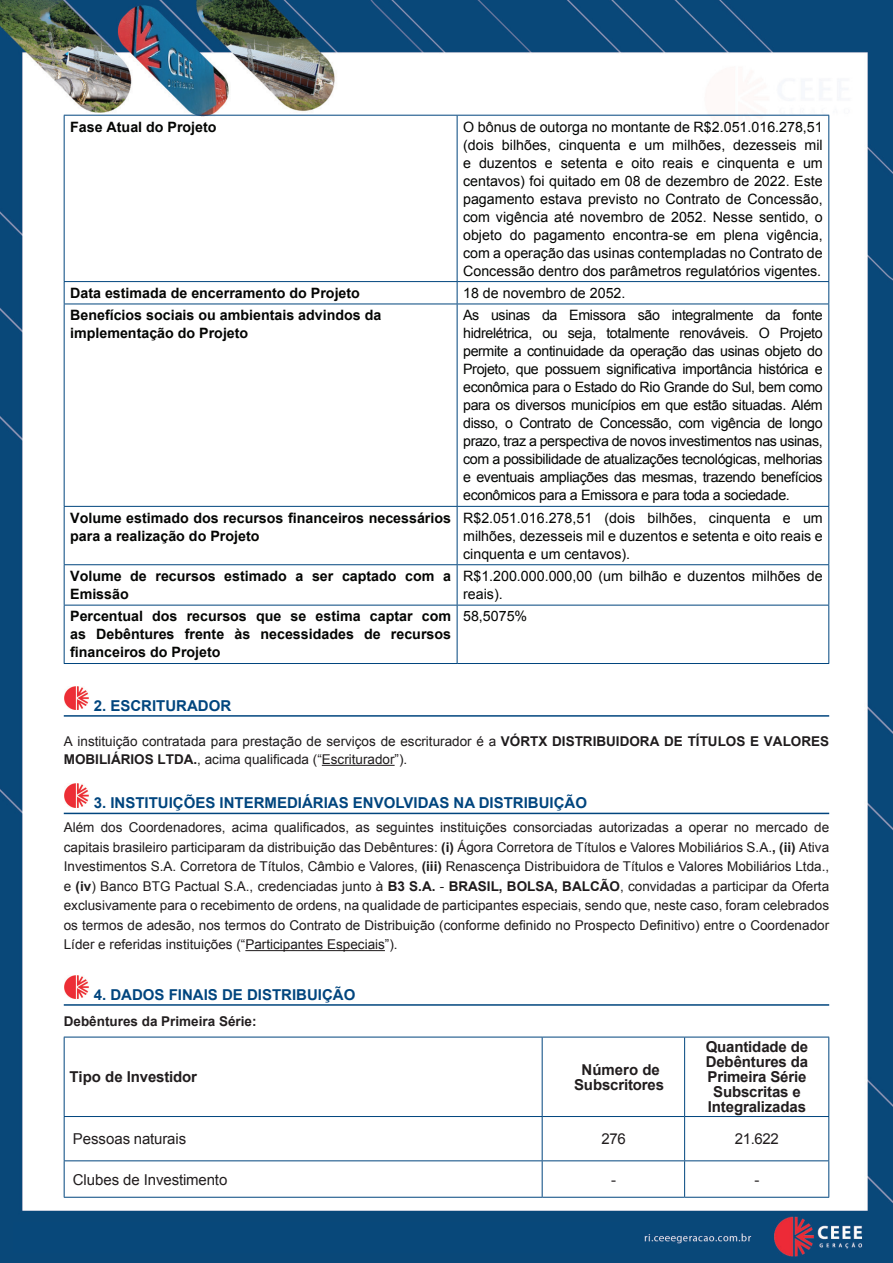
<style>
.page{position:relative;width:893px;height:1263px;background:#fff}
.page>*{position:absolute;margin:0;border:0;box-sizing:border-box;transform-origin:0 0}
.t1{font:700 15px/15px "Arial";letter-spacing:-.01em;color:#211d1e;text-align:center}
.t2{font:700 15px "Arial";color:#01457e}
.t3{font:15px "Arial";letter-spacing:-.01em;color:#211d1e}
.t4{font:14.25px/18px "Arial";color:#040503;text-align:justify}
.t5{font:700 14.25px/18px "Arial";color:#040503}
.t6{font:13.5px/19.5px "Arial";color:#1f1b1c;text-align:justify}
.t7{font:13.5px/18px "Arial";color:#1f1c1d}
.t8{font:700 13.5px "Arial";color:#231f20}
.s1{font-weight:700}
</style>
<div class="page">
<img style="left:0;top:0;width:893px;height:1263px">
<div style="left:13px;top:1222px;width:606px;height:30px;background:#08487a"></div>
<hr style="left:64px;top:715px;width:765px;height:2px;background:#01457e">
<hr style="left:322px;top:765px;width:73px;height:1px;background:#1f1c1d">
<hr style="left:64px;top:813px;width:765px;height:1px;background:#01457e">
<hr style="left:245px;top:950px;width:140px;height:1px;background:#1f1b1c">
<hr style="left:64px;top:1004px;width:765px;height:2px;background:#01457e">
<hr style="left:64px;top:115px;width:393px;height:1px;background:#01457e">
<hr style="left:64px;top:116px;width:1px;height:165px;background:#01457e">
<hr style="left:457px;top:115px;width:372px;height:1px;background:#01457e">
<hr style="left:457px;top:116px;width:1px;height:165px;background:#01457e">
<hr style="left:828px;top:116px;width:1px;height:165px;background:#01457e">
<hr style="left:64px;top:281px;width:393px;height:1px;background:#01457e">
<svg style="left:64px;top:282px;width:1px;height:22px"></svg>
<hr style="left:457px;top:281px;width:372px;height:1px;background:#01457e">
<svg style="left:457px;top:282px;width:1px;height:22px"></svg>
<svg style="left:828px;top:282px;width:1px;height:22px"></svg>
<hr style="left:64px;top:304px;width:393px;height:1px;background:#01457e">
<hr style="left:64px;top:304px;width:1px;height:202px;background:#01457e">
<hr style="left:457px;top:304px;width:372px;height:1px;background:#01457e">
<hr style="left:457px;top:304px;width:1px;height:202px;background:#01457e">
<hr style="left:828px;top:304px;width:1px;height:202px;background:#01457e">
<hr style="left:64px;top:506px;width:393px;height:1px;background:#01457e">
<hr style="left:64px;top:507px;width:1px;height:57px;background:#01457e">
<hr style="left:457px;top:506px;width:372px;height:1px;background:#01457e">
<hr style="left:457px;top:507px;width:1px;height:57px;background:#01457e">
<hr style="left:828px;top:507px;width:1px;height:57px;background:#01457e">
<hr style="left:64px;top:564px;width:393px;height:1px;background:#01457e">
<hr style="left:64px;top:565px;width:1px;height:40px;background:#01457e">
<hr style="left:457px;top:564px;width:372px;height:1px;background:#01457e">
<hr style="left:457px;top:565px;width:1px;height:40px;background:#01457e">
<hr style="left:828px;top:565px;width:1px;height:40px;background:#01457e">
<hr style="left:64px;top:605px;width:393px;height:1px;background:#01457e">
<hr style="left:64px;top:605px;width:1px;height:58px;background:#01457e">
<hr style="left:457px;top:605px;width:372px;height:1px;background:#01457e">
<hr style="left:457px;top:605px;width:1px;height:58px;background:#01457e">
<hr style="left:828px;top:605px;width:1px;height:58px;background:#01457e">
<hr style="left:64px;top:663px;width:393px;height:1px;background:#01457e">
<hr style="left:457px;top:663px;width:372px;height:1px;background:#01457e">
<img style="left:65px;top:686px;width:25px;height:24px">
<img style="left:65px;top:784px;width:25px;height:23px">
<img style="left:65px;top:975px;width:25px;height:24px">
<hr style="left:64px;top:1037px;width:478px;height:1px;background:#01457e">
<hr style="left:64px;top:1037px;width:1px;height:79px;background:#01457e">
<hr style="left:542px;top:1037px;width:143px;height:1px;background:#01457e">
<hr style="left:542px;top:1037px;width:1px;height:79px;background:#01457e">
<hr style="left:685px;top:1037px;width:144px;height:1px;background:#01457e">
<hr style="left:684px;top:1037px;width:1px;height:79px;background:#01457e">
<hr style="left:828px;top:1037px;width:1px;height:79px;background:#01457e">
<hr style="left:64px;top:1116px;width:478px;height:1px;background:#01457e">
<hr style="left:64px;top:1117px;width:1px;height:43px;background:#01457e">
<hr style="left:542px;top:1116px;width:143px;height:1px;background:#01457e">
<hr style="left:542px;top:1117px;width:1px;height:43px;background:#01457e">
<hr style="left:685px;top:1116px;width:144px;height:1px;background:#01457e">
<hr style="left:684px;top:1117px;width:1px;height:43px;background:#01457e">
<hr style="left:828px;top:1117px;width:1px;height:43px;background:#01457e">
<hr style="left:64px;top:1160px;width:478px;height:1px;background:#01457e">
<hr style="left:64px;top:1161px;width:1px;height:36px;background:#01457e">
<hr style="left:542px;top:1160px;width:143px;height:1px;background:#01457e">
<hr style="left:542px;top:1161px;width:1px;height:36px;background:#01457e">
<hr style="left:685px;top:1160px;width:144px;height:1px;background:#01457e">
<hr style="left:684px;top:1161px;width:1px;height:36px;background:#01457e">
<hr style="left:828px;top:1161px;width:1px;height:36px;background:#01457e">
<hr style="left:64px;top:1197px;width:478px;height:1px;background:#01457e">
<hr style="left:542px;top:1197px;width:143px;height:1px;background:#01457e">
<hr style="left:685px;top:1197px;width:144px;height:1px;background:#01457e">
<p class="t5" style="left:70px;top:118px;width:148px">Fase Atual do Projeto</p>
<p class="t4" style="left:463px;top:118px;width:361px">O bônus de outorga no montante de R$2.051.016.278,51 (dois bilhões, cinquenta e um milhões, dezesseis mil e duzentos e setenta e oito reais e cinquenta e um centavos) foi quitado em 08 de dezembro de 2022. Este pagamento estava previsto no Contrato de Concessão, com vigência até novembro de 2052. Nesse sentido, o objeto do pagamento encontra-se em plena vigência, com a operação das usinas contempladas no Contrato de Concessão dentro dos parâmetros regulatórios vigentes.</p>
<p class="t5" style="left:70px;top:284px;width:291px">Data estimada de encerramento do Projeto</p>
<p class="t4" style="left:463px;top:284px;width:164px">18 de novembro de 2052.</p>
<p class="t5" style="left:70px;top:307px;width:313px">Benefícios sociais ou ambientais advindos da implementação do Projeto</p>
<p class="t4" style="left:463px;top:306px;width:361px">As usinas da Emissora são integralmente da fonte hidrelétrica, ou seja, totalmente renováveis. O Projeto permite a continuidade da operação das usinas objeto do Projeto, que possuem significativa importância histórica e econômica para o Estado do Rio Grande do Sul, bem como para os diversos municípios em que estão situadas. Além disso, o Contrato de Concessão, com vigência de longo prazo, traz a perspectiva de novos investimentos nas usinas, com a possibilidade de atualizações tecnológicas, melhorias e eventuais ampliações das mesmas, trazendo benefícios econômicos para a Emissora e para toda a sociedade.</p>
<p class="t5" style="left:70px;top:509px;width:382px">Volume estimado dos recursos financeiros necessários para a realização do Projeto</p>
<p class="t4" style="left:463px;top:509px;width:361px">R$2.051.016.278,51 (dois bilhões, cinquenta e um milhões, dezesseis mil e duzentos e setenta e oito reais e cinquenta e um centavos).</p>
<p class="t5" style="left:70px;top:567px;width:382px">Volume de recursos estimado a ser captado com a<br>Emissão</p>
<p class="t4" style="left:463px;top:567px;width:361px">R$1.200.000.000,00 (um bilhão e duzentos milhões de reais).</p>
<p class="t5" style="left:70px;top:608px;width:382px;text-align:justify">Percentual dos recursos que se estima captar com as Debêntures frente às necessidades de recursos financeiros do Projeto</p>
<p class="t4" style="left:463px;top:608px;width:66px">58,5075%</p>
<p class="t2" style="left:94px;top:696px;width:139px">2. ESCRITURADOR</p>
<p class="t7" style="left:64px;top:732px;width:767px">A instituição contratada para prestação de serviços de escriturador é a <span class="s1">VÓRTX DISTRIBUIDORA DE TÍTULOS E VALORES<br>MOBILIÁRIOS LTDA.</span>, acima qualificada (“Escriturador”).</p>
<p class="t2" style="left:94px;top:793px;width:495px">3. INSTITUIÇÕES INTERMEDIÁRIAS ENVOLVIDAS NA DISTRIBUIÇÃO</p>
<p class="t6" style="left:64px;top:818px;width:767px">Além dos Coordenadores, acima qualificados, as seguintes instituições consorciadas autorizadas a operar no mercado de capitais brasileiro participaram da distribuição das Debêntures: <span class="s1">(i)</span> Ágora Corretora de Títulos e Valores Mobiliários S.A.<span class="s1">, (ii)</span> Ativa Investimentos S.A. Corretora de Títulos, Câmbio e Valores, <span class="s1">(iii)</span> Renascença Distribuidora de Títulos e Valores Mobiliários Ltda., e <span class="s1">(iv</span>) Banco BTG Pactual S.A., credenciadas junto à <span class="s1">B3 S.A.</span> - <span class="s1">BRASIL, BOLSA, BALCÃO</span>, convidadas a participar da Oferta exclusivamente para o recebimento de ordens, na qualidade de participantes especiais, sendo que, neste caso, foram celebrados os termos de adesão, nos termos do Contrato de Distribuição (conforme definido no Prospecto Definitivo) entre o Coordenador Líder e referidas instituições (“Participantes Especiais”).</p>
<p class="t2" style="left:94px;top:985px;width:263px">4. DADOS FINAIS DE DISTRIBUIÇÃO</p>
<p class="t8" style="left:64px;top:1013px;width:194px">Debêntures da Primeira Série:</p>
<p class="t1" style="left:69px;top:1070px;width:129px">Tipo de Investidor</p>
<p class="t1" style="left:574px;top:1062px;width:92px">Número de<br>Subscritores</p>
<p class="t1" style="left:706px;top:1040px;width:104px">Quantidade de<br>Debêntures da<br>Primeira Série<br>Subscritas e<br>Integralizadas</p>
<p class="t3" style="left:73px;top:1129px;width:115px">Pessoas naturais</p>
<p class="t3" style="left:602px;top:1129px;width:26px">276</p>
<p class="t3" style="left:735px;top:1129px;width:45px">21.622</p>
<p class="t3" style="left:73px;top:1169px;width:156px">Clubes de Investimento</p>
<p class="t3" style="left:611px;top:1169px;width:6px">-</p>
<p class="t3" style="left:754px;top:1169px;width:6px">-</p>
</div>
